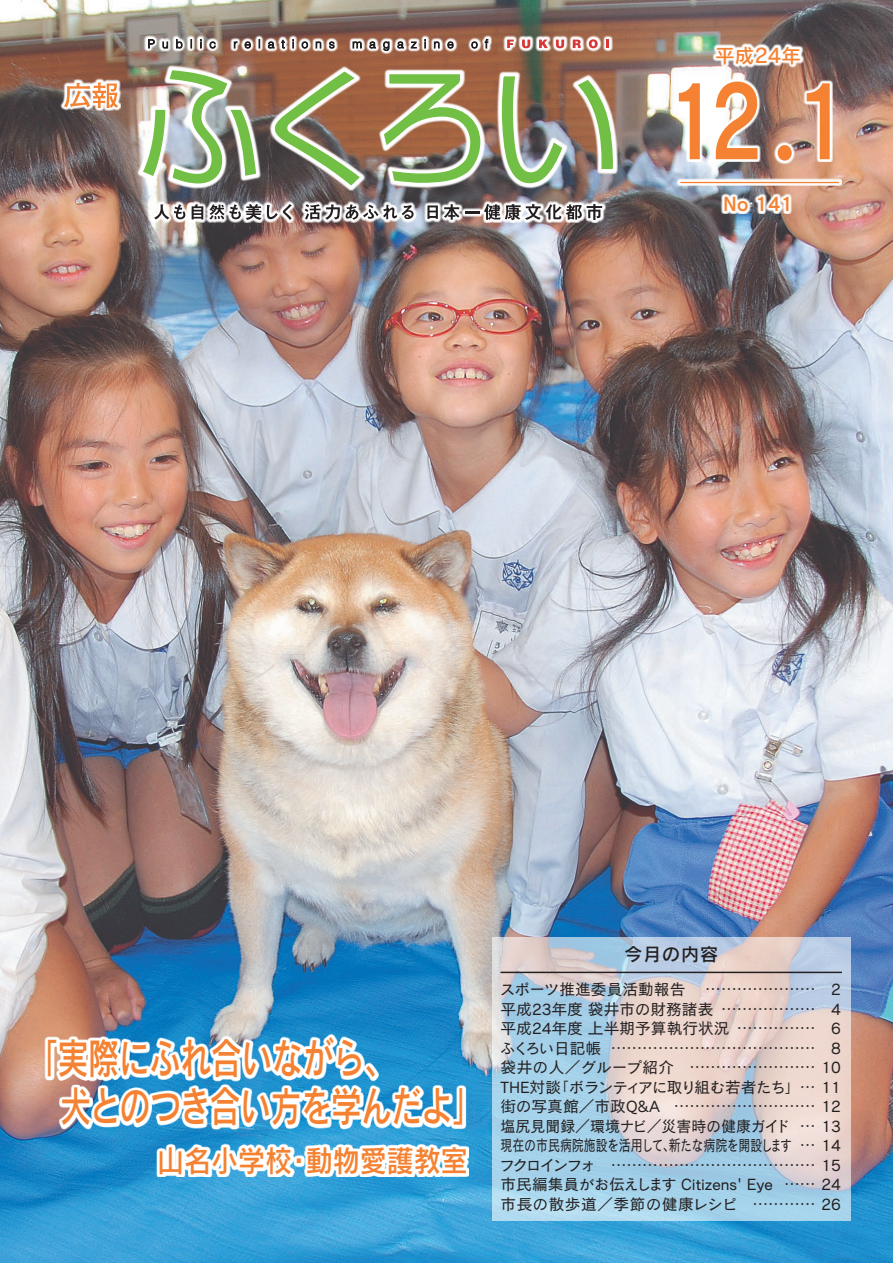
<style>
.page{position:relative;width:893px;height:1263px;background:#fff}
.page>*{position:absolute;margin:0;border:0;box-sizing:border-box;transform-origin:0 0}
.日付{font:104.55px "Cezanne Pro DB";color:#f48232;scale:.8 1}
.日付-2{font:42px "Rodin Pro DB";letter-spacing:-.02em;color:#f48232;scale:.73 1}
.日付-3{font:42px "Rodin Pro DB";color:#f48232;scale:.73 1}
.日付-4{font:30px "Rodin Pro DB";color:#f48232;scale:.9 1}
.平成_年{font:19.65px "Rodin Pro DB";color:#f48232}
.発行ナンバー{font:19.65px "Cezanne Pro DB";color:#f48232}
.日付-5{font:18px "Rodin Pro DB";letter-spacing:.05em;color:#231f20}
.日付-6{font:15.75px "Cezanne Pro M";color:#231f20}
.日付-7{font:15.75px "Cezanne Pro M";letter-spacing:-.07em;color:#231f20}
.日付-8{font:15.75px "Cezanne Pro M";color:#231f20;scale:.76 1}
.日付-9{font:15.75px "Cezanne Pro M";color:#231f20;scale:.95 1}
.日付-10{font:15.75px "Cezanne Pro M";letter-spacing:.02em;color:#231f20}
.日付-11{font:15.75px "Cezanne Pro M";letter-spacing:-.16em;color:#231f20}
.s1{font-family:"Seurat Pro DB"}
</style>
<div class="page">
<img style="left:0;top:0;width:893px;height:1263px">
<svg style="left:45px;top:1033px;width:424px;height:144px"></svg>
<svg style="left:59px;top:77px;width:62px;height:34px"></svg>
<svg style="left:64px;top:82px;width:54px;height:26px"></svg>
<img style="left:136px;top:64px;width:481px;height:126px">
<img style="left:140px;top:68px;width:119px;height:118px">
<svg style="left:273px;top:69px;width:90px;height:120px;background:#908463"></svg>
<svg style="left:381px;top:72px;width:102px;height:113px"></svg>
<img style="left:500px;top:74px;width:115px;height:111px">
<img style="left:149px;top:199px;width:456px;height:24px">
<svg style="left:154px;top:204px;width:31px;height:15px"></svg>
<svg style="left:192px;top:204px;width:11px;height:15px"></svg>
<svg style="left:209px;top:204px;width:52px;height:16px"></svg>
<svg style="left:267px;top:204px;width:25px;height:16px"></svg>
<svg style="left:305px;top:204px;width:35px;height:16px"></svg>
<svg style="left:346px;top:204px;width:68px;height:16px"></svg>
<svg style="left:427px;top:205px;width:11px;height:14px"></svg>
<svg style="left:444px;top:204px;width:15px;height:16px"></svg>
<svg style="left:465px;top:204px;width:137px;height:16px"></svg>
<svg style="left:143px;top:34px;width:348px;height:20px;background:#b39283"></svg>
<svg style="left:148px;top:39px;width:7px;height:10px"></svg>
<svg style="left:162px;top:41px;width:6px;height:8px"></svg>
<svg style="left:176px;top:39px;width:7px;height:10px"></svg>
<svg style="left:190px;top:39px;width:2px;height:9px"></svg>
<svg style="left:200px;top:39px;width:2px;height:9px"></svg>
<svg style="left:209px;top:41px;width:7px;height:8px"></svg>
<svg style="left:234px;top:41px;width:4px;height:8px"></svg>
<svg style="left:244px;top:41px;width:7px;height:8px"></svg>
<svg style="left:268px;top:41px;width:7px;height:8px"></svg>
<svg style="left:281px;top:39px;width:4px;height:10px"></svg>
<svg style="left:292px;top:39px;width:2px;height:9px"></svg>
<svg style="left:301px;top:41px;width:7px;height:8px"></svg>
<svg style="left:315px;top:41px;width:7px;height:8px"></svg>
<svg style="left:329px;top:41px;width:6px;height:8px"></svg>
<svg style="left:352px;top:41px;width:10px;height:8px"></svg>
<svg style="left:369px;top:41px;width:7px;height:8px"></svg>
<svg style="left:383px;top:41px;width:7px;height:10px"></svg>
<svg style="left:397px;top:41px;width:7px;height:8px"></svg>
<svg style="left:410px;top:41px;width:7px;height:8px"></svg>
<svg style="left:424px;top:39px;width:2px;height:9px"></svg>
<svg style="left:434px;top:41px;width:6px;height:8px"></svg>
<svg style="left:447px;top:41px;width:7px;height:8px"></svg>
<svg style="left:471px;top:41px;width:7px;height:8px"></svg>
<svg style="left:484px;top:39px;width:5px;height:10px"></svg>
<svg style="left:502px;top:34px;width:110px;height:17px"></svg>
<svg style="left:507px;top:40px;width:7px;height:8px"></svg>
<svg style="left:522px;top:40px;width:8px;height:8px"></svg>
<svg style="left:539px;top:40px;width:9px;height:8px"></svg>
<svg style="left:556px;top:40px;width:8px;height:8px"></svg>
<svg style="left:573px;top:40px;width:8px;height:8px"></svg>
<svg style="left:589px;top:39px;width:9px;height:9px"></svg>
<svg style="left:606px;top:40px;width:3px;height:8px"></svg>
<svg style="left:675px;top:177px;width:167px;height:9px"></svg>
<hr style="left:680px;top:182px;width:159px;height:1px;background:#f48232">
<svg style="left:711px;top:42px;width:92px;height:26px"></svg>
<svg style="left:773px;top:162px;width:22px;height:1px"></svg>
<svg style="left:720px;top:192px;width:71px;height:22px"></svg>
<img style="left:674px;top:77px;width:159px;height:85px">
<svg style="left:492px;top:936px;width:358px;height:284px;background:#c5d1db"></svg>
<hr style="left:500px;top:972px;width:342px;height:1px;background:#231f20">
<p class="平成_年" style="left:715px;top:43px;width:87px">平成24年</p>
<p class="日付" style="left:667px;top:55px;width:170px">12<span class="s1">.</span></p>
<p class="発行ナンバー" style="left:723px;top:191px;width:71px">No 141</p>
<p class="日付" style="left:781px;top:55px;width:106px">１</p>
<p class="日付-5" style="left:624px;top:942px;width:95px">今月の内容</p>
<p class="日付-6" style="left:500px;top:979px;width:187px">スポーツ推進委員活動報告</p>
<p class="日付-6" style="left:705px;top:979px;width:112px">.....................</p>
<p class="日付-6" style="left:831px;top:979px;width:11px">2</p>
<p class="日付-6" style="left:500px;top:999px;width:214px">平成23年度袋井市の財務諸表</p>
<p class="日付-6" style="left:721px;top:999px;width:96px">..................</p>
<p class="日付-6" style="left:831px;top:999px;width:11px">4</p>
<p class="日付-3" style="left:27px;top:1031px;width:505px">「実際にふれ合いながら、</p>
<p class="日付-2" style="left:61px;top:1079px;width:580px">犬とのつき合い方を学んだよ「</p>
<p class="日付-4" style="left:306px;top:1141px;width:181px">動物愛護教室</p>
<p class="日付-4" style="left:157px;top:1141px;width:152px">山名小学校</p>
<p class="日付-4" style="left:285px;top:1141px;width:31px">・</p>
<p class="日付-6" style="left:500px;top:1018px;width:316px">平成24年度上半期予算執行状況 ...............</p>
<p class="日付-6" style="left:831px;top:1018px;width:11px">6</p>
<p class="日付-7" style="left:500px;top:1038px;width:103px">ふくろい日記帳</p>
<p class="日付-6" style="left:611px;top:1038px;width:206px">.......................................</p>
<p class="日付-6" style="left:831px;top:1038px;width:11px">8</p>
<p class="日付-6" style="left:500px;top:1057px;width:175px">袋井の人／グループ紹介</p>
<p class="日付-7" style="left:553px;top:1077px;width:289px">「ボランティアに取り組む若者たち ...「 11</p>
<p class="日付-6" style="left:689px;top:1057px;width:153px">........................ 10</p>
<p class="日付-6" style="left:500px;top:1077px;width:62px">THE対談</p>
<p class="日付-6" style="left:500px;top:1096px;width:161px">街の写真館／市政Q&amp;A</p>
<p class="日付-6" style="left:674px;top:1096px;width:169px">........................... 12</p>
<p class="日付-9" style="left:500px;top:1116px;width:307px">塩尻見聞録／環境ナビ／災害時の健康ガイド</p>
<p class="日付-6" style="left:800px;top:1116px;width:43px">... 13</p>
<p class="日付-8" style="left:500px;top:1135px;width:385px">現在の市民病院施設を活用して新たな病院を開設します</p>
<p class="日付-6" style="left:800px;top:1135px;width:43px">... 14</p>
<p class="日付-8" style="left:663px;top:1135px;width:17px">、</p>
<p class="日付-6" style="left:611px;top:1155px;width:232px">....................................... 15</p>
<p class="日付-11" style="left:500px;top:1155px;width:98px">フクロインフォ</p>
<p class="日付-6" style="left:500px;top:1174px;width:274px">市民編集員がお伝えします Citizens' Eye</p>
<p class="日付-6" style="left:752px;top:1194px;width:90px">............ 26</p>
<p class="日付-6" style="left:784px;top:1174px;width:59px">...... 24</p>
<p class="日付-10" style="left:500px;top:1194px;width:239px">市長の散歩道／季節の健康レシピ</p>
</div>
